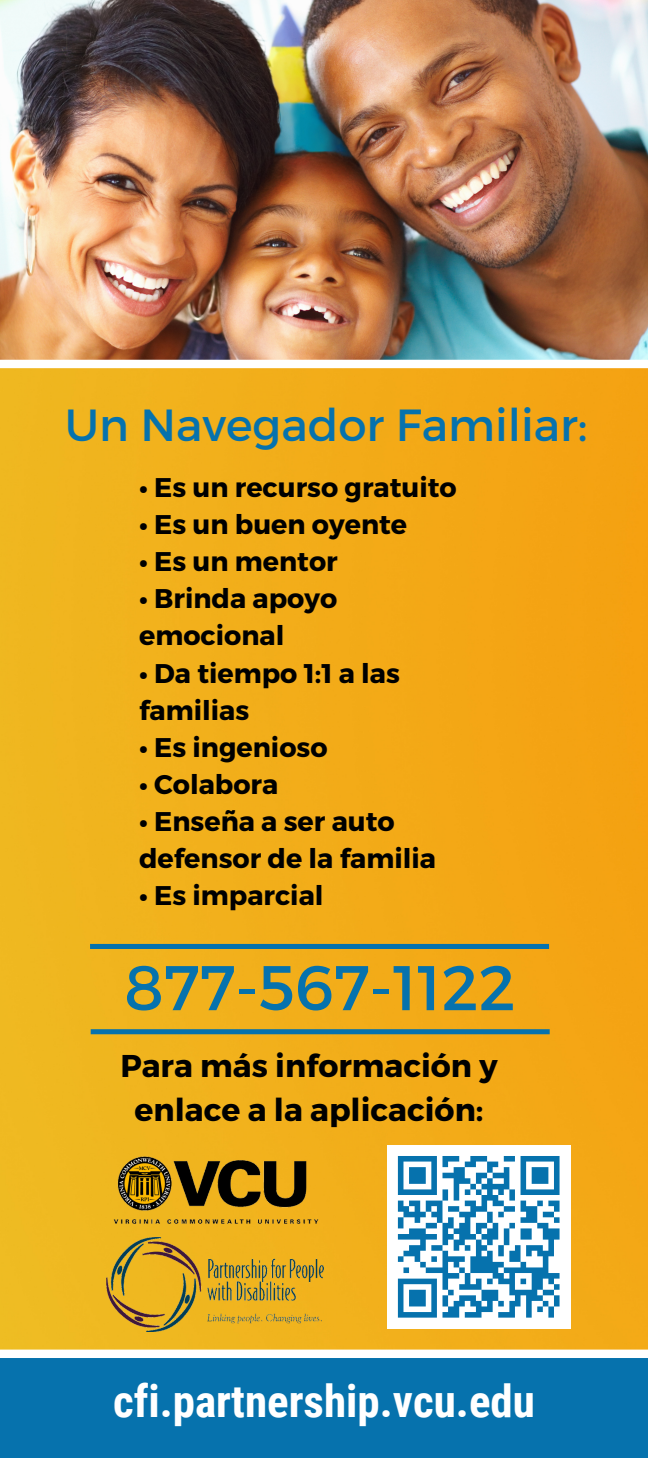
<style>
.page{position:relative;width:648px;height:1458px;background:#fff}
.page>*{position:absolute;margin:0;border:0;box-sizing:border-box;transform-origin:0 0}
.t1{font:63px "Montserrat";color:#0672ad}
.t2{font:700 45px "Roboto Condensed";color:#fff}
.t3{font:45px "Montserrat";color:#0672ad}
.t4{font:700 31.5px/43.9px "Montserrat";color:#000;text-align:center}
.t5{font:700 27px/37.1px "Montserrat";color:#000}
</style>
<div class="page">
<img style="left:0;top:368px;width:648px;height:982px">
<img style="left:0;top:0;width:648px;height:360px">
<div style="left:90px;top:944px;width:459px;height:5px;background:#0672ad"></div>
<img style="left:106px;top:1237px;width:218px;height:95px">
<img style="left:106px;top:1146px;width:220px;height:83px">
<div style="left:0;top:1357px;width:648px;height:101px;background:#0672ad"></div>
<div style="left:0;top:1350px;width:648px;height:8px;background:#fff"></div>
<div style="left:91px;top:1029px;width:459px;height:5px;background:#0672ad"></div>
<div style="left:387px;top:1145px;width:184px;height:184px;background:#fff"></div>
<svg style="left:397px;top:1156px;width:163px;height:162px"></svg>
<p class="t3" style="left:65px;top:396px;width:524px">Un Navegador Familiar:</p>
<p class="t5" style="left:139px;top:467px;width:319px">• Es un recurso gratuito</p>
<p class="t5" style="left:139px;top:505px;width:270px">• Es un buen oyente</p>
<p class="t5" style="left:139px;top:542px;width:200px">• Es un mentor</p>
<p class="t5" style="left:139px;top:579px;width:200px">• Brinda apoyo emocional</p>
<p class="t5" style="left:139px;top:653px;width:262px">• Da tiempo 1:1 a las familias</p>
<p class="t5" style="left:139px;top:727px;width:190px">• Es ingenioso</p>
<p class="t5" style="left:139px;top:764px;width:141px">• Colabora</p>
<p class="t5" style="left:139px;top:802px;width:298px">• Enseña a ser auto defensor de la familia</p>
<p class="t5" style="left:139px;top:876px;width:186px">• Es imparcial</p>
<p class="t1" style="left:124px;top:947px;width:393px">877-567-1122</p>
<p class="t4" style="left:120px;top:1042px;width:379px">Para más información y enlace a la aplicación:</p>
<p class="t2" style="left:113px;top:1376px;width:423px">cfi.partnership.vcu.edu</p>
</div>
